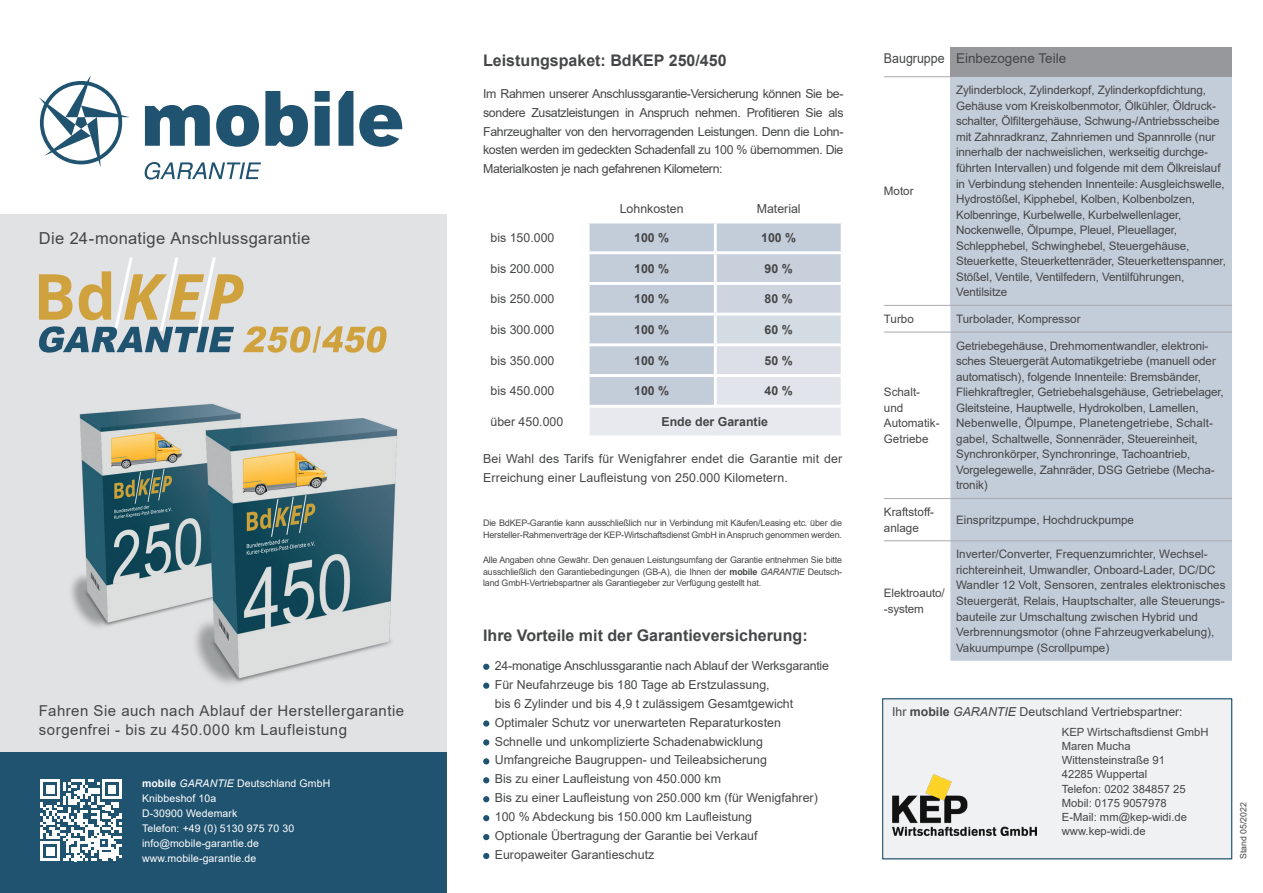
<style>
.page{position:relative;width:1263px;height:893px;background:#fff}
.page>*{position:absolute;margin:0;border:0;box-sizing:border-box;transform-origin:0 0}
.t1{font:16.5px "Arial";letter-spacing:.02em;color:#454647}
.t2{font:700 16.05px "Arial";color:#454647}
.t3{font:15px/19.5px "Arial";letter-spacing:.035em;color:#454647}
.t4{font:13.5px "Arial";color:#454647;scale:.92 1}
.t5{font:12.3px/18.9px "Arial";color:#454647}
.t6{font:700 12.3px "Arial";color:#454647}
.t7{font:11.7px/15.6px "Arial";letter-spacing:-.01em;color:#454647}
.t8{font:11.25px/14.2px "Arial";color:#454647}
.t9{font:10.5px/15px "Arial";letter-spacing:.01em;color:#fff}
.t10{font:9px/11.7px "Arial";letter-spacing:-.02em;color:#454647}
.t11{font:8.7px "Arial";color:#454647}
.s1{font-weight:700}
.s2{font-style:italic}
</style>
<div class="page">
<div style="left:590px;top:223px;width:251px;height:182px;background:#c3ccd9"></div>
<div style="left:715px;top:253px;width:127px;height:30px;background:#c8d0dc"></div>
<div style="left:715px;top:283px;width:127px;height:31px;background:#ced5e0"></div>
<div style="left:715px;top:314px;width:127px;height:31px;background:#d3dbe3"></div>
<div style="left:715px;top:345px;width:127px;height:30px;background:#dbdee6"></div>
<div style="left:715px;top:375px;width:127px;height:31px;background:#e1e4eb"></div>
<div style="left:590px;top:408px;width:251px;height:27px;background:#e7e9ef"></div>
<hr style="left:714px;top:223px;width:3px;height:28px;background:#fff">
<hr style="left:588px;top:251px;width:127px;height:3px;background:#fff">
<hr style="left:715px;top:251px;width:128px;height:3px;background:#fff">
<hr style="left:714px;top:254px;width:3px;height:28px;background:#fff">
<hr style="left:841px;top:254px;width:2px;height:28px;background:#fff">
<hr style="left:588px;top:282px;width:127px;height:3px;background:#fff">
<hr style="left:715px;top:282px;width:128px;height:3px;background:#fff">
<hr style="left:714px;top:285px;width:3px;height:28px;background:#fff">
<hr style="left:841px;top:285px;width:2px;height:28px;background:#fff">
<hr style="left:588px;top:313px;width:127px;height:3px;background:#fff">
<hr style="left:715px;top:313px;width:128px;height:3px;background:#fff">
<hr style="left:714px;top:316px;width:3px;height:27px;background:#fff">
<hr style="left:841px;top:316px;width:2px;height:27px;background:#fff">
<hr style="left:588px;top:343px;width:127px;height:3px;background:#fff">
<hr style="left:715px;top:343px;width:128px;height:3px;background:#fff">
<hr style="left:714px;top:346px;width:3px;height:28px;background:#fff">
<hr style="left:841px;top:346px;width:2px;height:28px;background:#fff">
<hr style="left:588px;top:374px;width:127px;height:3px;background:#fff">
<hr style="left:715px;top:374px;width:128px;height:3px;background:#fff">
<hr style="left:714px;top:377px;width:3px;height:28px;background:#fff">
<hr style="left:841px;top:377px;width:2px;height:28px;background:#fff">
<hr style="left:715px;top:405px;width:128px;height:3px;background:#fff">
<svg style="left:483px;top:664px;width:6px;height:6px"></svg>
<svg style="left:483px;top:683px;width:6px;height:6px"></svg>
<div style="left:483px;top:720px;width:6px;height:7px;background:#205370;border-radius:50%"></div>
<div style="left:483px;top:739px;width:6px;height:7px;background:#205370;border-radius:50%"></div>
<svg style="left:483px;top:758px;width:6px;height:6px"></svg>
<svg style="left:483px;top:777px;width:6px;height:6px"></svg>
<svg style="left:483px;top:796px;width:6px;height:6px"></svg>
<svg style="left:483px;top:815px;width:6px;height:6px"></svg>
<svg style="left:483px;top:834px;width:6px;height:6px"></svg>
<svg style="left:483px;top:853px;width:6px;height:6px"></svg>
<div style="left:882px;top:698px;width:350px;height:161px;background:#f0f1f2;border:1px solid #205370"></div>
<img style="left:892px;top:775px;width:145px;height:60px">
<div style="left:0;top:214px;width:446px;height:641px;background:#e1e2e4"></div>
<img style="left:0;top:403px;width:435px;height:350px">
<div style="left:0;top:753px;width:446px;height:140px;background:#205370"></div>
<svg style="left:40px;top:779px;width:82px;height:82px"></svg>
<svg style="left:39px;top:75px;width:363px;height:105px"></svg>
<svg style="left:39px;top:257px;width:348px;height:96px"></svg>
<div style="left:950px;top:48px;width:282px;height:29px;background:#97989c"></div>
<div style="left:950px;top:77px;width:282px;height:228px;background:#c3ccd9"></div>
<div style="left:950px;top:306px;width:282px;height:355px;background:#c3ccd9"></div>
<hr style="left:884px;top:305px;width:66px;height:1px;background:#a8a9ad">
<hr style="left:884px;top:332px;width:66px;height:1px;background:#a8a9ad">
<hr style="left:950px;top:332px;width:282px;height:1px;background:#a8a9ad">
<hr style="left:884px;top:498px;width:66px;height:1px;background:#a8a9ad">
<hr style="left:950px;top:498px;width:282px;height:1px;background:#a8a9ad">
<hr style="left:884px;top:540px;width:66px;height:1px;background:#a8a9ad">
<hr style="left:950px;top:540px;width:282px;height:1px;background:#a8a9ad">
<hr style="left:950px;top:305px;width:282px;height:1px;background:#a8a9ad">
<hr style="left:884px;top:76px;width:66px;height:1px;background:#a8a9ad">
<h1 class="t1" style="left:39px;top:226px;width:273px">Die 24-monatige Anschlussgarantie</h1>
<p class="t3" style="left:39px;top:700px;width:367px">Fahren Sie auch nach Ablauf der Herstellergarantie sorgenfrei - bis zu 450.000 km Laufleistung</p>
<p class="t9" style="left:142px;top:776px;width:190px"><span class="s1">mobile</span> <span class="s2">GARANTIE</span> Deutschland GmbH<br>Knibbeshof 10a<br>D-30900 Wedemark<br>Telefon: +49 (0) 5130 975 70 30 info@mobile-garantie.de www.mobile-garantie.de</p>
<h2 class="t2" style="left:483px;top:49px;width:245px">Leistungspaket: BdKEP 250/450</h2>
<p class="t5" style="left:483px;top:84px;width:362px;text-align:justify">Im Rahmen unserer Anschlussgarantie-Versicherung können Sie be&shy;sondere Zusatzleistungen in Anspruch nehmen. Profitieren Sie als Fahrzeughalter von den hervorragenden Leistungen. Denn die Lohn&shy;kosten werden im gedeckten Schadenfall zu 100 % übernommen. Die Materialkosten je nach gefahrenen Kilometern:</p>
<p class="t5" style="left:620px;top:199px;width:65px">Lohnkosten</p>
<p class="t5" style="left:757px;top:199px;width:45px">Material</p>
<p class="t5" style="left:490px;top:228px;width:65px">bis 150.000</p>
<p class="t6" style="left:634px;top:229px;width:37px">100 %</p>
<p class="t6" style="left:761px;top:229px;width:37px">100 %</p>
<p class="t5" style="left:490px;top:259px;width:65px">bis 200.000</p>
<p class="t6" style="left:634px;top:260px;width:37px">100 %</p>
<p class="t6" style="left:765px;top:260px;width:30px">90 %</p>
<p class="t5" style="left:490px;top:289px;width:65px">bis 250.000</p>
<p class="t6" style="left:634px;top:290px;width:37px">100 %</p>
<p class="t6" style="left:765px;top:290px;width:30px">80 %</p>
<p class="t5" style="left:490px;top:320px;width:65px">bis 300.000</p>
<p class="t6" style="left:634px;top:321px;width:37px">100 %</p>
<p class="t6" style="left:765px;top:321px;width:30px">60 %</p>
<p class="t5" style="left:490px;top:351px;width:65px">bis 350.000</p>
<p class="t6" style="left:634px;top:352px;width:37px">100 %</p>
<p class="t6" style="left:765px;top:352px;width:30px">50 %</p>
<p class="t5" style="left:490px;top:381px;width:65px">bis 450.000</p>
<p class="t6" style="left:634px;top:382px;width:37px">100 %</p>
<p class="t6" style="left:765px;top:382px;width:30px">40 %</p>
<p class="t5" style="left:490px;top:412px;width:74px">über 450.000</p>
<p class="t6" style="left:661px;top:413px;width:108px">Ende der Garantie</p>
<p class="t5" style="left:483px;top:449px;width:360px">Bei Wahl des Tarifs für Wenigfahrer endet die Garantie mit der<br>Erreichung einer Laufleistung von 250.000 Kilometern.</p>
<p class="t10" style="left:483px;top:517px;width:360px">Die BdKEP-Garantie kann ausschließlich nur in Verbindung mit Käufen/Leasing etc. über die<br>Hersteller-Rahmenverträge der KEP-Wirtschaftsdienst GmbH in Anspruch genommen werden.</p>
<p class="t10" style="left:483px;top:554px;width:360px;text-align:justify">Alle Angaben ohne Gewähr. Den genauen Leistungsumfang der Garantie entnehmen Sie bitte ausschließlich den Garantiebedingungen (GB-A), die Ihnen der <span class="s1">mobile</span> <span class="s2">GARANTIE</span> Deutsch&shy;land GmbH-Vertriebspartner als Garantiegeber zur Verfügung gestellt hat.</p>
<h2 class="t2" style="left:483px;top:624px;width:326px">Ihre Vorteile mit der Garantieversicherung:</h2>
<p class="t5" style="left:495px;top:656px;width:336px">24-monatige Anschlussgarantie nach Ablauf der Werksgarantie Für Neufahrzeuge bis 180 Tage ab Erstzulassung,<br>bis 6 Zylinder und bis 4,9 t zulässigem Gesamtgewicht Optimaler Schutz vor unerwarteten Reparaturkosten Schnelle und unkomplizierte Schadenabwicklung Umfangreiche Baugruppen- und Teileabsicherung<br>Bis zu einer Laufleistung von 450.000 km<br>Bis zu einer Laufleistung von 250.000 km (für Wenigfahrer)<br>100 % Abdeckung bis 150.000 km Laufleistung<br>Optionale Übertragung der Garantie bei Verkauf Europaweiter Garantieschutz</p>
<p class="t4" style="left:884px;top:49px;width:200px">Baugruppe Einbezogene Teile</p>
<p class="t7" style="left:884px;top:183px;width:31px">Motor</p>
<p class="t7" style="left:956px;top:82px;width:271px">Zylinderblock, Zylinderkopf, Zylinderkopfdichtung, Gehäuse vom Kreiskolbenmotor, Ölkühler, Öldruck&shy;schalter, Ölfiltergehäuse, Schwung-/Antriebsscheibe mit Zahnradkranz, Zahnriemen und Spannrolle (nur innerhalb der nachweislichen, werkseitig durchge&shy;führten Intervallen) und folgende mit dem Ölkreislauf in Verbindung stehenden Innenteile: Ausgleichswelle, Hydrostößel, Kipphebel, Kolben, Kolbenbolzen, Kolbenringe, Kurbelwelle, Kurbelwellenlager, Nockenwelle, Ölpumpe, Pleuel, Pleuellager, Schlepphebel, Schwinghebel, Steuergehäuse, Steuerkette, Steuerkettenräder, Steuerkettenspanner, Stößel, Ventile, Ventilfedern, Ventilführungen, Ventilsitze</p>
<p class="t7" style="left:884px;top:311px;width:31px">Turbo</p>
<p class="t7" style="left:956px;top:311px;width:126px">Turbolader, Kompressor</p>
<p class="t7" style="left:884px;top:384px;width:57px">Schalt&shy;und<br>Automatik-<br>Getriebe</p>
<p class="t7" style="left:956px;top:338px;width:269px">Getriebegehäuse, Drehmomentwandler, elektroni&shy;sches Steuergerät Automatikgetriebe (manuell oder automatisch), folgende Innenteile: Bremsbänder, Fliehkraftregler, Getriebehalsgehäuse, Getriebelager, Gleitsteine, Hauptwelle, Hydrokolben, Lamellen, Nebenwelle, Ölpumpe, Planetengetriebe, Schalt&shy;gabel, Schaltwelle, Sonnenräder, Steuereinheit, Synchronkörper, Synchronringe, Tachoantrieb, Vorgelegewelle, Zahnräder, DSG Getriebe (Mecha&shy;tronik)</p>
<p class="t7" style="left:884px;top:504px;width:51px">Kraftstoff&shy;anlage</p>
<p class="t7" style="left:956px;top:512px;width:179px">Einspritzpumpe, Hochdruckpumpe</p>
<p class="t7" style="left:884px;top:585px;width:62px">Elektroauto/ -system</p>
<p class="t7" style="left:956px;top:546px;width:271px">Inverter/Converter, Frequenzumrichter, Wechsel&shy;richtereinheit, Umwandler, Onboard-Lader, DC/DC Wandler 12 Volt, Sensoren, zentrales elektronisches Steuergerät, Relais, Hauptschalter, alle Steuerungs&shy;bauteile zur Umschaltung zwischen Hybrid und Verbrennungsmotor (ohne Fahrzeugverkabelung), Vakuumpumpe (Scrollpumpe)</p>
<p class="t5" style="left:892px;top:702px;width:292px">Ihr <span class="s1">mobile</span> <span class="s2">GARANTIE</span> Deutschland Vertriebspartner:</p>
<p class="t8" style="left:1062px;top:724px;width:148px">KEP Wirtschaftsdienst GmbH<br>Maren Mucha<br>Wittensteinstraße 91<br>42285 Wuppertal<br>Telefon: 0202 384857 25<br>Mobil: 0175 9057978<br>E-Mail: mm@kep-widi.de www.kep-widi.de</p>
<p class="t11" style="left:1237px;top:859px;width:58px;rotate:-90deg">Stand 05/2022</p>
</div>
